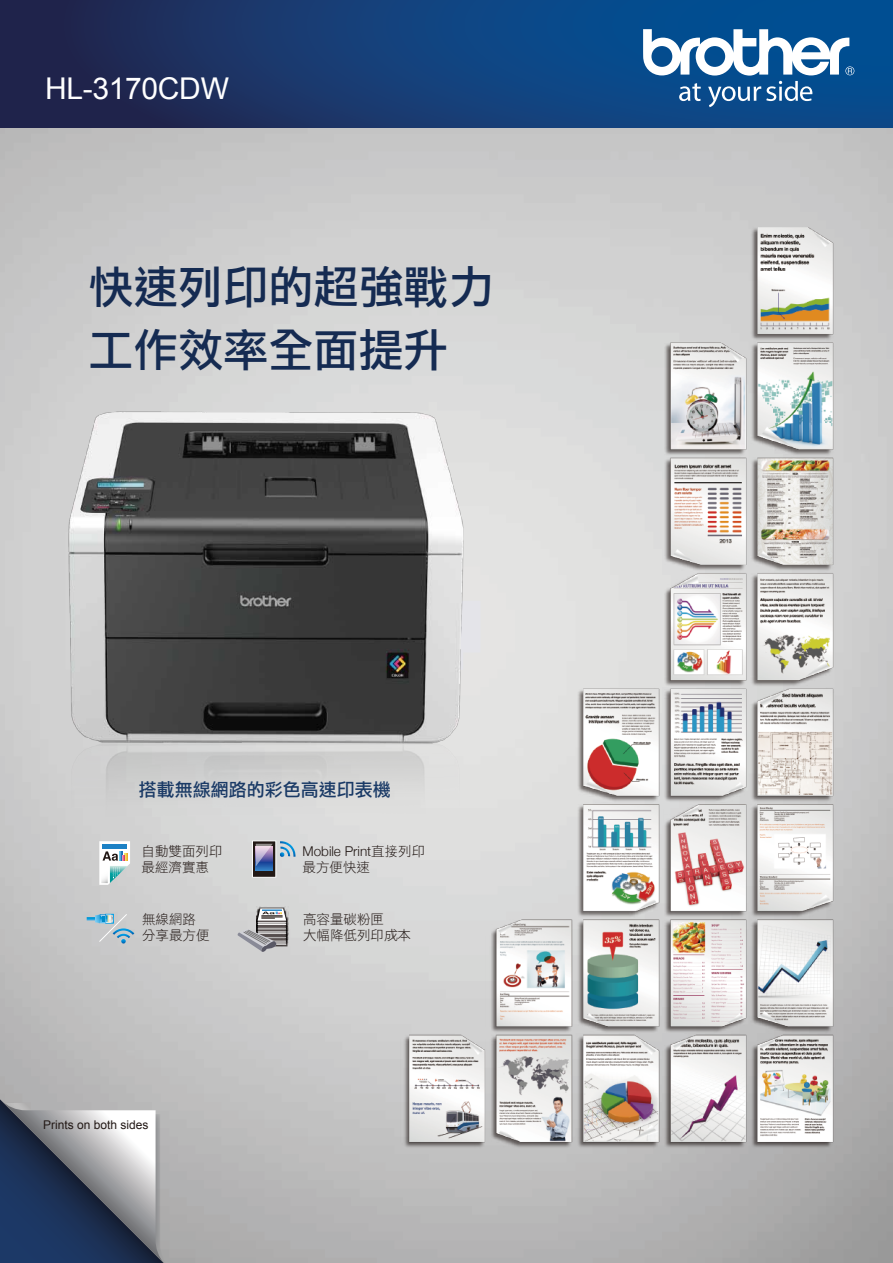
<style>
.page{position:relative;width:893px;height:1263px;background:#fff}
.page>*{position:absolute;margin:0;border:0;box-sizing:border-box;transform-origin:0 0}
.t1{font:45px/63px "DF Li Hei Std W5";color:#152b52}
.t2{font:30px "Arial";letter-spacing:-.01em;color:#fff}
.t3{font:18px "DF Li Hei Std W5";color:#1a3a66}
.t4{font:13.5px/16.2px "DF Li Hei Std W3";color:#221815}
.t5{font:300 13.5px "Helvetica Neue";color:#221815}
.t6{font:12px "Arial";color:#221815}
.s1{font-family:"DF Li Hei Std W3";font-weight:400}
</style>
<div class="page">
<img style="left:63px;top:408px;width:329px;height:467px">
<svg style="left:0;top:0;width:893px;height:128px;background:#143b71"></svg>
<svg style="left:0;top:1099px;width:170px;height:164px;background:#6a7486"></svg>
<svg style="left:643px;top:29px;width:211px;height:78px"></svg>
<img style="left:392px;top:210px;width:458px;height:949px">
<svg style="left:99px;top:841px;width:31px;height:44px"></svg>
<div style="left:102px;top:844px;width:25px;height:5px;background:#1c81c5"></div>
<svg style="left:87px;top:913px;width:47px;height:31px"></svg>
<svg style="left:280px;top:841px;width:16px;height:16px"></svg>
<svg style="left:252px;top:841px;width:24px;height:36px"></svg>
<div style="left:252px;top:841px;width:24px;height:36px;border:1px solid #fff"></div>
<svg style="left:256px;top:866px;width:17px;height:5px"></svg>
<svg style="left:256px;top:844px;width:17px;height:22px"></svg>
<img style="left:257px;top:907px;width:31px;height:31px">
<img style="left:286px;top:919px;width:2px;height:15px">
<svg style="left:237px;top:908px;width:49px;height:44px;background:#aaa9ab"></svg>
<h2 class="t2" style="left:45px;top:68px;width:185px">HL-3170CDW</h2>
<h1 class="t1" style="left:89px;top:254px;width:406px">快速列印的超強戰力工作效率全面提升</h1>
<h3 class="t3" style="left:139px;top:780px;width:253px">搭載無線網路的彩色高速印表機</h3>
<p class="t5" style="left:303px;top:843px;width:124px">Mobile Print<span class="s1">直接列印</span></p>
<p class="t4" style="left:303px;top:859px;width:69px">最方便快速</p>
<p class="t4" style="left:142px;top:843px;width:82px">自動雙面列印最經濟實惠</p>
<p class="t4" style="left:142px;top:911px;width:69px">無線網路分享最方便</p>
<p class="t4" style="left:303px;top:911px;width:109px">高容量碳粉匣<br>大幅降低列印成本</p>
<p class="t6" style="left:43px;top:1117px;width:107px">Prints on both sides</p>
</div>
